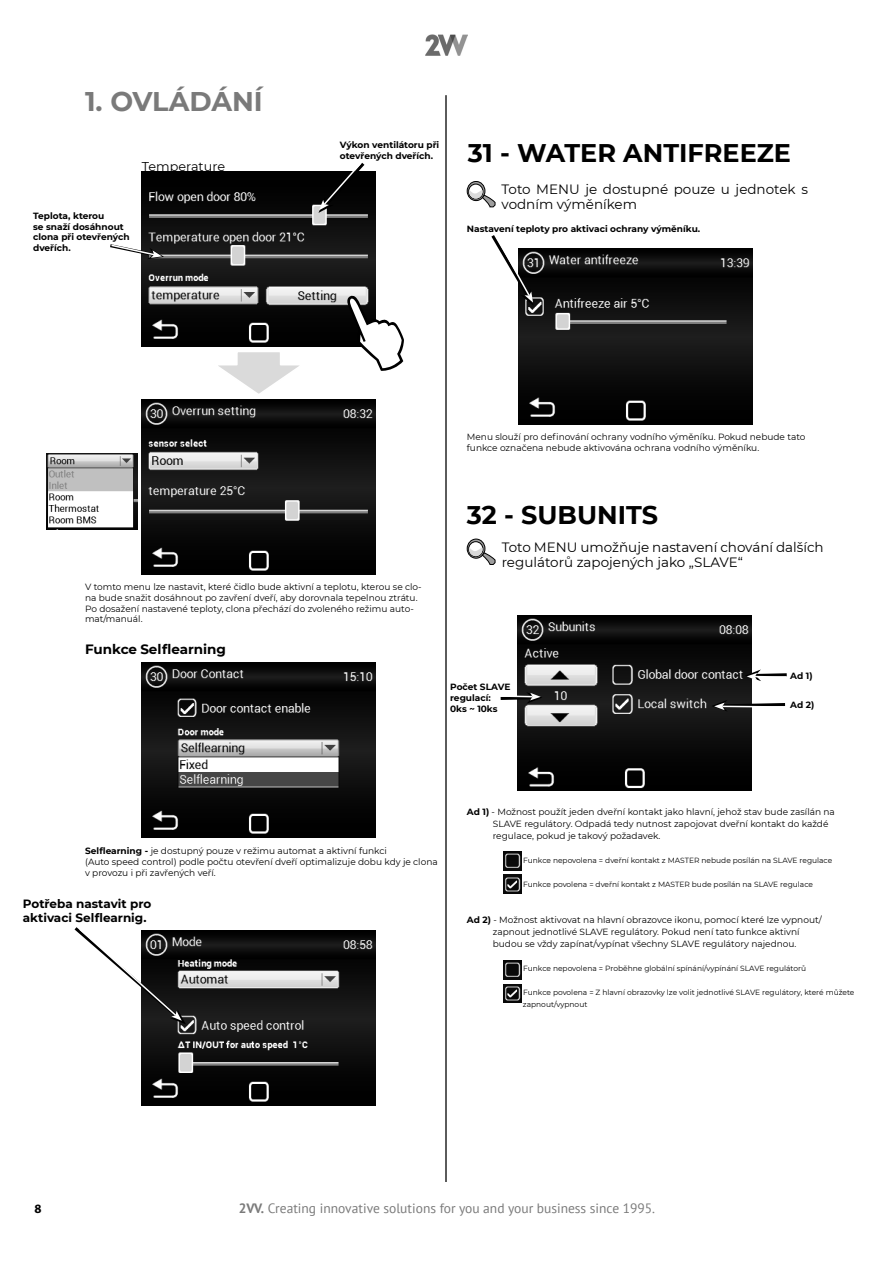
<style>
.page{position:relative;width:893px;height:1263px;background:#fff}
.page>*{position:absolute;margin:0;border:0;box-sizing:border-box;transform-origin:0 0}
.t1{font:700 27px "Montserrat";color:#7a7a7a}
.t2{font:700 25.5px "Montserrat";color:#000}
.t3{font:13.5px/15px "Montserrat";color:#000}
.t4{font:13.5px "PT Sans";color:#7a7a7a}
.t5{font:700 13.5px "Montserrat";color:#000}
.t6{font:12.75px "Montserrat";color:#000}
.t7{font:700 12.75px "Myriad Pro";color:#000}
.t8{font:700 12px/14.4px "Montserrat";color:#000}
.t9{font:9px/10.8px "Montserrat";color:#000}
.t10{font:700 9px/10.8px "Montserrat";color:#000}
.t11{font:7.5px/12px "Montserrat";color:#000}
.s1{font-weight:700}
</style>
<div class="page">
<img style="left:425px;top:34px;width:43px;height:21px">
<img style="left:519px;top:249px;width:234px;height:175px">
<img style="left:142px;top:930px;width:234px;height:175px">
<img style="left:142px;top:171px;width:234px;height:176px">
<hr style="left:445px;top:95px;width:2px;height:1087px;background:#000">
<svg style="left:467px;top:181px;width:18px;height:20px"></svg>
<div style="left:467px;top:181px;width:18px;height:20px;border:1px solid #000;border-radius:50%"></div>
<div style="left:469px;top:184px;width:14px;height:15px;background:#fff;border-radius:50%"></div>
<div style="left:468px;top:184px;width:15px;height:15px;border:1px solid #000;border-radius:50%"></div>
<svg style="left:469px;top:188px;width:26px;height:19px"></svg>
<svg style="left:491px;top:235px;width:43px;height:71px"></svg>
<svg style="left:347px;top:295px;width:57px;height:76px"></svg>
<svg style="left:318px;top:162px;width:50px;height:51px"></svg>
<img style="left:142px;top:399px;width:234px;height:175px">
<img style="left:47px;top:453px;width:91px;height:76px">
<svg style="left:218px;top:352px;width:81px;height:42px"></svg>
<svg style="left:74px;top:927px;width:112px;height:97px"></svg>
<img style="left:142px;top:662px;width:234px;height:175px">
<img style="left:517px;top:615px;width:234px;height:176px">
<img style="left:504px;top:851px;width:18px;height:20px">
<img style="left:504px;top:960px;width:18px;height:20px">
<img style="left:504px;top:875px;width:18px;height:19px">
<img style="left:504px;top:984px;width:18px;height:19px">
<svg style="left:467px;top:539px;width:18px;height:19px"></svg>
<div style="left:467px;top:539px;width:18px;height:19px;border:1px solid #000;border-radius:50%"></div>
<svg style="left:469px;top:542px;width:14px;height:15px"></svg>
<div style="left:468px;top:541px;width:15px;height:16px;border:1px solid #000;border-radius:50%"></div>
<svg style="left:469px;top:545px;width:26px;height:20px"></svg>
<svg style="left:500px;top:692px;width:42px;height:12px"></svg>
<svg style="left:745px;top:669px;width:42px;height:12px"></svg>
<svg style="left:711px;top:700px;width:75px;height:11px"></svg>
<svg style="left:110px;top:242px;width:54px;height:17px"></svg>
<h1 class="t1" style="left:85px;top:82px;width:179px">1. OVLÁDÁNÍ</h1>
<h3 class="t6" style="left:142px;top:157px;width:85px">Temperature</h3>
<p class="t10" style="left:33px;top:210px;width:98px">Teplota, kterou<br>se snaží dosáhnout clona při otevřených dveřích.</p>
<p class="t10" style="left:340px;top:139px;width:101px">Výkon ventilátoru při otevřených dveřích.</p>
<h2 class="t2" style="left:468px;top:134px;width:325px">31 - WATER ANTIFREEZE</h2>
<h3 class="t3" style="left:502px;top:181px;width:308px">Toto MENU je dostupné pouze u jednotek s vodním výměníkem</h3>
<p class="t10" style="left:467px;top:223px;width:235px">Nastavení teploty pro aktivaci ochrany výměníku.</p>
<p class="t9" style="left:85px;top:581px;width:338px">V tomto menu lze nastavit, které čidlo bude aktivní a teplotu, kterou se clo&shy;na bude snažit dosáhnout po zavření dveří, aby dorovnala tepelnou ztrátu.<br>Po dosažení nastavené teploty, clona přechází do zvoleného režimu auto&shy;mat/manuál.</p>
<h3 class="t5" style="left:85px;top:640px;width:142px">Funkce Selflearning</h3>
<p class="t9" style="left:467px;top:431px;width:340px">Menu slouží pro definování ochrany vodního výměníku. Pokud nebude tato funkce označena nebude aktivována ochrana vodního výměníku.</p>
<h2 class="t2" style="left:467px;top:497px;width:193px">32 - SUBUNITS</h2>
<h3 class="t3" style="left:502px;top:539px;width:324px">Toto MENU umožňuje nastavení chování dalších regulátorů zapojených jako „SLAVE“</h3>
<p class="t10" style="left:450px;top:681px;width:62px">Počet SLAVE regulací:<br>0ks ~ 10ks</p>
<p class="t10" style="left:790px;top:670px;width:24px">Ad 1)</p>
<p class="t10" style="left:790px;top:699px;width:26px">Ad 2)</p>
<p class="t9" style="left:85px;top:845px;width:354px"><span class="s1">Selflearning -</span> je dostupný pouze v režimu automat a aktivní funkci<br>(Auto speed control) podle počtu otevření dveří optimalizuje dobu kdy je clona v provozu i při zavřených veří.</p>
<h3 class="t8" style="left:23px;top:896px;width:130px">Potřeba nastavit pro aktivaci Selflearnig.</h3>
<p class="t9" style="left:493px;top:805px;width:344px;line-height:12px;text-indent:-26px"><span class="s1">Ad 1)</span> - Možnost použít jeden dveřní kontakt jako hlavní, jehož stav bude zasílán na<br>SLAVE regulátory. Odpadá tedy nutnost zapojovat dveřní kontakt do každé regulace, pokud je takový požadavek.</p>
<p class="t11" style="left:523px;top:854px;width:311px">Funkce nepovolena = dveřní kontakt z MASTER nebude posílán na SLAVE regulace</p>
<p class="t11" style="left:523px;top:878px;width:291px">Funkce povolena = dveřní kontakt z MASTER bude posílán na SLAVE regulace</p>
<p class="t9" style="left:467px;top:913px;width:356px;line-height:12px;text-align:center"><span class="s1">Ad 2)</span> - Možnost aktivovat na hlavní obrazovce ikonu, pomocí které lze vypnout/ zapnout jednotlivé SLAVE regulátory. Pokud není tato funkce aktivní<br>budou se vždy zapínat/vypínat všechny SLAVE regulátory najednou.</p>
<p class="t11" style="left:523px;top:962px;width:284px">Funkce nepovolena = Proběhne globální spínání/vypínání SLAVE regulátorů</p>
<p class="t11" style="left:523px;top:986px;width:333px">Funkce povolena = Z hlavní obrazovky lze volit jednotlivé SLAVE regulátory, které můžete zapnout/vypnout</p>
<h3 class="t7" style="left:35px;top:1200px;width:9px">8</h3>
<h3 class="t4" style="left:239px;top:1200px;width:418px"><span class="s1">2VV.</span> Creating innovative solutions for you and your business since 1995.</h3>
</div>
